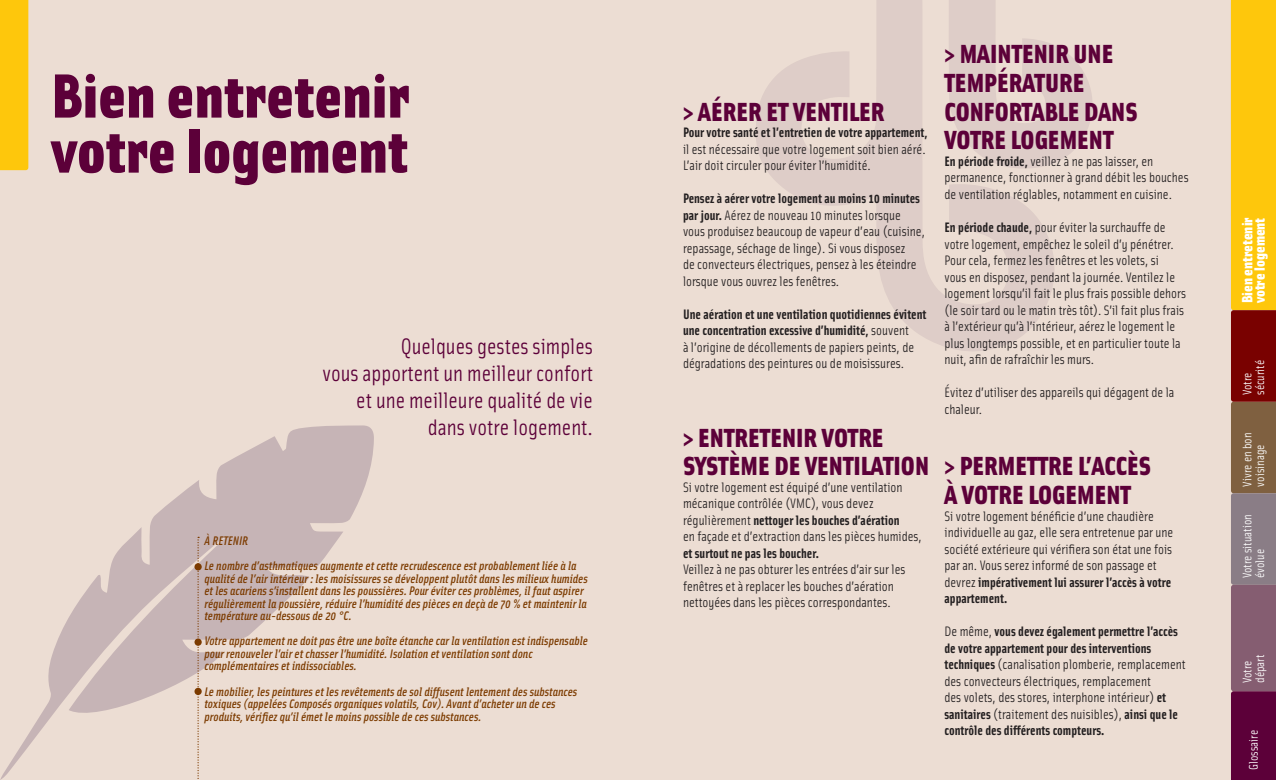
<style>
.page{position:relative;width:1276px;height:780px;background:#fff}
.page>*{position:absolute;margin:0;border:0;box-sizing:border-box;transform-origin:0 0}
.t1{font:900 62.5px/55px "Solex";color:#5c0039}
.t2{font:900 26.25px/28.8px "Solex";color:#5c0039}
.t3{font:22.5px/27px "Solex";color:#5c0039;text-align:right}
.t4{font:900 15px/12.5px "Solex";color:#fff}
.t5{font:13.75px/16.5px "Solex";color:#231f20}
.t6{font:700 13.75px "Solex";color:#231f20}
.t7{font:italic 500 12.5px/12.5px "Solex";color:#7c3b00}
.t8{font:12.5px/12.5px "Solex";color:#fff}
.s1{font-weight:700}
</style>
<div class="page">
<div style="left:0;top:0;width:1231px;height:780px;background:#ecddd3"></div>
<svg style="left:755px;top:0;width:305px;height:352px;background:#e5d6ce"></svg>
<svg style="left:948px;top:0;width:145px;height:172px;background:#e3d3cc"></svg>
<div style="left:0;top:0;width:28px;height:170px;background:#fec70c"></div>
<svg style="left:1231px;top:0;width:45px;height:780px;background:#af7632"></svg>
<svg style="left:0;top:425px;width:374px;height:355px;background:#dfcfc9"></svg>
<svg style="left:194px;top:536px;width:8px;height:244px;background:#ceb8ae"></svg>
<h1 class="t1" style="left:51px;top:64px;width:360px">Bien entretenir votre logement</h1>
<h3 class="t3" style="left:322px;top:332px;width:272px">Quelques gestes simples<br>vous apportent un meilleur confort et une meilleure qualité de vie dans votre logement.</h3>
<p class="t7" style="left:204px;top:528px;width:373px;line-height:25px">À RETENIR<br>Le nombre d’asthmatiques augmente et cette recrudescence est probablement liée à la</p>
<p class="t7" style="left:204px;top:571px;width:385px">qualité de l’air intérieur : les moisissures se développent plutôt dans les milieux humides et les acariens s’installent dans les poussières. Pour éviter ces problèmes, il faut aspirer régulièrement la poussière, réduire l’humidité des pièces en deçà de 70 % et maintenir la température au-dessous de 20 °C.</p>
<p class="t7" style="left:204px;top:634px;width:385px">Votre appartement ne doit pas être une boîte étanche car la ventilation est indispensable pour renouveler l’air et chasser l’humidité. Isolation et ventilation sont donc complémentaires et indissociables.</p>
<p class="t7" style="left:204px;top:684px;width:374px">Le mobilier, les peintures et les revêtements de sol diffusent lentement des substances toxiques (appelées Composés organiques volatils, Cov). Avant d’acheter un de ces produits, vérifiez qu’il émet le moins possible de ces substances.</p>
<h2 class="t2" style="left:683px;top:95px;width:203px">&gt; AÉRER ET VENTILER</h2>
<p class="t6" style="left:683px;top:123px;width:246px">Pour votre santé et l’entretien de votre appartement,</p>
<p class="t5" style="left:683px;top:140px;width:244px">il est nécessaire que votre logement soit bien aéré.<br>L’air doit circuler pour éviter l’humidité.</p>
<p class="t5" style="left:683px;top:190px;width:243px"><span class="s1">Pensez à aérer votre logement au moins 10 minutes par jour.</span> Aérez de nouveau 10 minutes lorsque vous produisez beaucoup de vapeur d’eau (cuisine, repassage, séchage de linge). Si vous disposez<br>de convecteurs électriques, pensez à les éteindre lorsque vous ouvrez les fenêtres.</p>
<p class="t5" style="left:683px;top:305px;width:245px"><span class="s1">Une aération et une ventilation quotidiennes évitent une concentration excessive d’humidité,</span> souvent<br>à l’origine de décollements de papiers peints, de dégradations des peintures ou de moisissures.</p>
<h2 class="t2" style="left:683px;top:421px;width:248px">&gt; ENTRETENIR VOTRE<br>SYSTÈME DE VENTILATION</h2>
<p class="t5" style="left:683px;top:478px;width:240px">Si votre logement est équipé d’une ventilation mécanique contrôlée (VMC), vous devez régulièrement <span class="s1">nettoyer les bouches d’aération<br></span>en façade et d’extraction dans les pièces humides,</p>
<p class="t6" style="left:683px;top:544px;width:137px">et surtout ne pas les boucher.</p>
<p class="t5" style="left:683px;top:561px;width:224px">Veillez à ne pas obturer les entrées d’air sur les fenêtres et à replacer les bouches d’aération nettoyées dans les pièces correspondantes.</p>
<h2 class="t2" style="left:944px;top:38px;width:195px">&gt; MAINTENIR UNE<br>TEMPÉRATURE<br>CONFORTABLE DANS<br>VOTRE LOGEMENT</h2>
<p class="t5" style="left:944px;top:152px;width:246px"><span class="s1">En période froide,</span> veillez à ne pas laisser, en permanence, fonctionner à grand débit les bouches de ventilation réglables, notamment en cuisine.</p>
<p class="t5" style="left:944px;top:218px;width:243px"><span class="s1">En période chaude,</span> pour éviter la surchauffe de votre logement, empêchez le soleil d’y pénétrer.<br>Pour cela, fermez les fenêtres et les volets, si<br>vous en disposez, pendant la journée. Ventilez le logement lorsqu’il fait le plus frais possible dehors (le soir tard ou le matin très tôt). S’il fait plus frais à l’extérieur qu’à l’intérieur, aérez le logement le plus longtemps possible, et en particulier toute la nuit, afin de rafraîchir les murs.</p>
<p class="t5" style="left:944px;top:383px;width:231px">Évitez d’utiliser des appareils qui dégagent de la chaleur.</p>
<h2 class="t2" style="left:944px;top:450px;width:208px">&gt; PERMETTRE L’ACCÈS<br>À VOTRE LOGEMENT</h2>
<p class="t5" style="left:944px;top:507px;width:230px">Si votre logement bénéficie d’une chaudière individuelle au gaz, elle sera entretenue par une société extérieure qui vérifiera son état une fois par an. Vous serez informé de son passage et devrez <span class="s1">impérativement lui assurer l’accès à votre appartement.</span></p>
<p class="t5" style="left:944px;top:622px;width:243px">De même, <span class="s1">vous devez également permettre l’accès de votre appartement pour des interventions techniques</span> (canalisation plomberie, remplacement des convecteurs électriques, remplacement<br>des volets, des stores, interphone intérieur) <span class="s1">et sanitaires</span> (traitement des nuisibles), <span class="s1">ainsi que le contrôle des différents compteurs.</span></p>
<p class="t4" style="left:1240px;top:303px;width:87px;rotate:-90deg">Bien entretenir votre logement</p>
<p class="t8" style="left:1240px;top:395px;width:36px;rotate:-90deg">Votre sécurité</p>
<p class="t8" style="left:1240px;top:486px;width:55px;rotate:-90deg">Vivre en bon voisinage</p>
<p class="t8" style="left:1240px;top:578px;width:65px;rotate:-90deg">Votre situation évolue</p>
<p class="t8" style="left:1240px;top:682px;width:30px;rotate:-90deg">Votre départ</p>
<p class="t8" style="left:1246px;top:769px;width:41px;rotate:-90deg">Glossaire</p>
</div>
